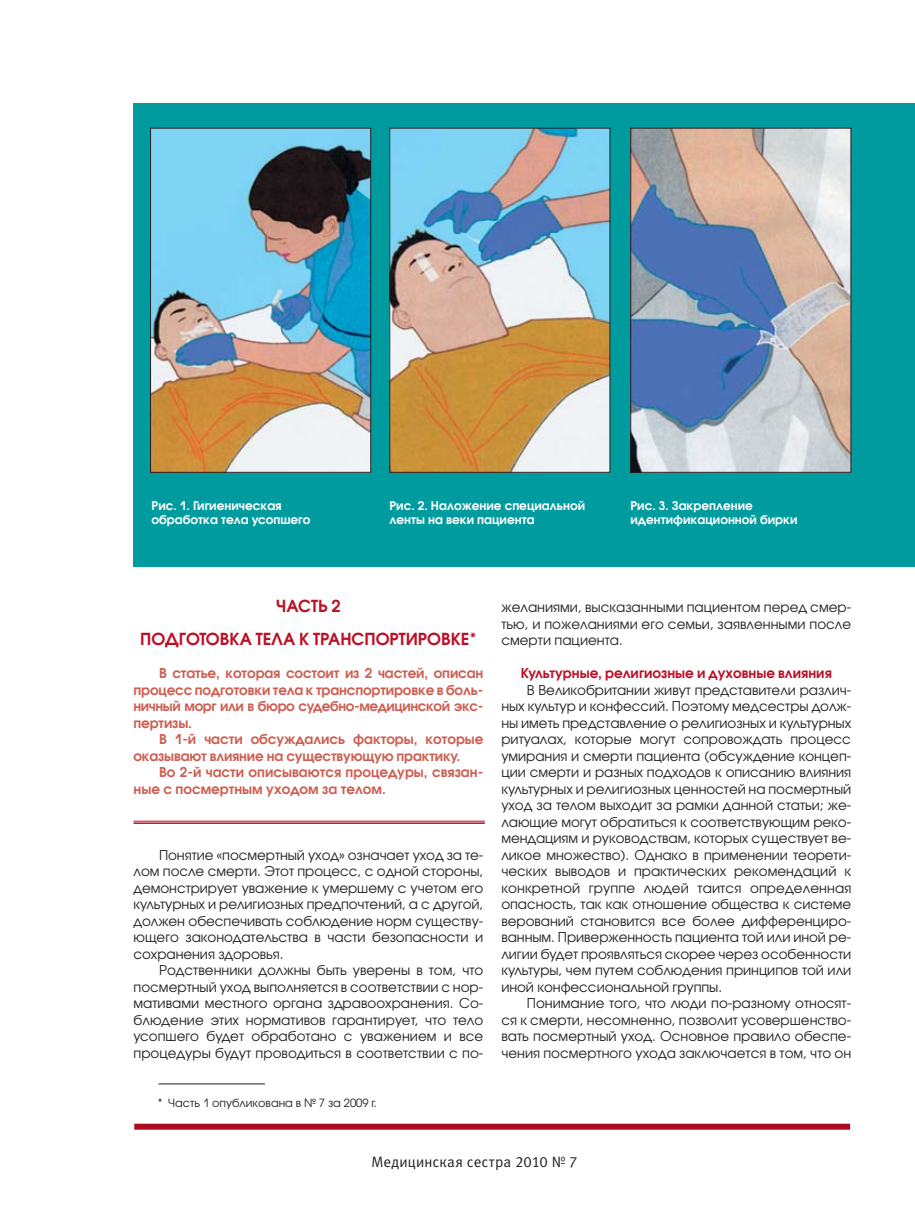
<style>
.page{position:relative;width:915px;height:1212px;background:#fff}
.page>*{position:absolute;margin:0;border:0;box-sizing:border-box;transform-origin:0 0}
.t1{font:600 16.5px/33px "Avant Garde Gothic C";color:#ba1127;text-align:center}
.t2{font:15px "Meta C";letter-spacing:.01em;color:#231f20}
.t3{font:13.5px/16.5px "Avant Garde Gothic C";color:#231f20;text-align:justify}
.t4{font:600 13.5px/16.5px "Avant Garde Gothic C";letter-spacing:-.01em;color:#cd5f52}
.t5{font:600 13.5px "Avant Garde Gothic C";color:#ba1127}
.t6{font:600 12px/13.5px "Avant Garde Gothic C";color:#fff}
.t7{font:11.25px "Avant Garde Gothic C";color:#231f20}
</style>
<div class="page">
<div style="left:905px;top:104px;width:9px;height:463px;background:#009b9e"></div>
<div style="left:133px;top:104px;width:772px;height:463px;background:#009b9e"></div>
<img style="left:152px;top:130px;width:217px;height:340px">
<div style="left:150px;top:128px;width:221px;height:344px;border:1px solid #231f20"></div>
<img style="left:391px;top:130px;width:217px;height:340px">
<div style="left:389px;top:128px;width:221px;height:344px;border:1px solid #231f20"></div>
<img style="left:632px;top:130px;width:216px;height:340px">
<div style="left:630px;top:128px;width:220px;height:344px;border:1px solid #231f20"></div>
<div style="left:134px;top:1124px;width:715px;height:6px;background:#a90c20"></div>
<hr style="left:133px;top:822px;width:351px;height:2px;background:#ba1127">
<hr style="left:133px;top:821px;width:351px;height:1px;background:#ba1127">
<hr style="left:158px;top:1084px;width:107px;height:1px;background:#231f20">
<p class="t6" style="left:151px;top:499px;width:160px">Рис. 1. Гигиеническая обработка тела усопшего</p>
<p class="t6" style="left:389px;top:499px;width:197px">Рис. 2. Наложение специальной ленты на веки пациента</p>
<p class="t6" style="left:630px;top:499px;width:168px">Рис. 3. Закрепление идентификационной бирки</p>
<p class="t1" style="left:140px;top:589px;width:338px">Часть 2<br>Подготовка тела к транспортировке*</p>
<p class="t4" style="left:133px;top:665px;width:351px;text-align:justify;text-indent:26px">В статье, которая состоит из 2 частей, описан процесс подготовки тела к транспортировке в боль&shy;ничный морг или в бюро судебно-медицинской экс&shy;пертизы.</p>
<p class="t4" style="left:133px;top:731px;width:351px;text-indent:26px">В 1-й части обсуждались факторы, которые оказывают влияние на существующую практику.</p>
<p class="t4" style="left:133px;top:764px;width:351px;text-indent:26px">Во 2-й части описываются процедуры, связан&shy;ные с посмертным уходом за телом.</p>
<p class="t3" style="left:133px;top:846px;width:351px;text-indent:26px">Понятие «посмертный уход» означает уход за те&shy;лом после смерти. Этот процесс, с одной стороны, демонстрирует уважение к умершему с учетом его культурных и религиозных предпочтений, а с другой, должен обеспечивать соблюдение норм существу&shy;ющего законодательства в части безопасности и сохранения здоровья.</p>
<p class="t3" style="left:133px;top:962px;width:351px;text-indent:26px">Родственники должны быть уверены в том, что посмертный уход выполняется в соответствии с нор&shy;мативами местного органа здравоохранения. Со&shy;блюдение этих нормативов гарантирует, что тело усопшего будет обработано с уважением и все процедуры будут проводиться в соответствии с по-</p>
<p class="t7" style="left:158px;top:1096px;width:221px">* Часть 1 опубликована в № 7 за 2009 г.</p>
<p class="t3" style="left:501px;top:599px;width:351px">желаниями, высказанными пациентом перед смер&shy;тью, и пожеланиями его семьи, заявленными после смерти пациента.</p>
<p class="t5" style="left:520px;top:665px;width:312px">Культурные, религиозные и духовные влияния</p>
<p class="t3" style="left:501px;top:681px;width:351px;text-indent:26px">В Великобритании живут представители различ&shy;ных культур и конфессий. Поэтому медсестры долж&shy;ны иметь представление о религиозных и культурных ритуалах, которые могут сопровождать процесс умирания и смерти пациента (обсуждение концеп&shy;ции смерти и разных подходов к описанию влияния культурных и религиозных ценностей на посмертный уход за телом выходит за рамки данной статьи; же&shy;лающие могут обратиться к соответствующим реко&shy;мендациям и руководствам, которых существует ве&shy;ликое множество). Однако в применении теорети&shy;ческих выводов и практических рекомендаций к конкретной группе людей таится определенная опасность, так как отношение общества к системе верований становится все более дифференциро&shy;ванным. Приверженность пациента той или иной ре&shy;лигии будет проявляться скорее через особенности культуры, чем путем соблюдения принципов той или иной конфессиональной группы.</p>
<p class="t3" style="left:501px;top:995px;width:351px;text-indent:26px">Понимание того, что люди по-разному относят&shy;ся к смерти, несомненно, позволит усовершенство&shy;вать посмертный уход. Основное правило обеспе&shy;чения посмертного ухода заключается в том, что он</p>
<p class="t2" style="left:371px;top:1153px;width:207px">Медицинская сестра 2010 № 7</p>
</div>
